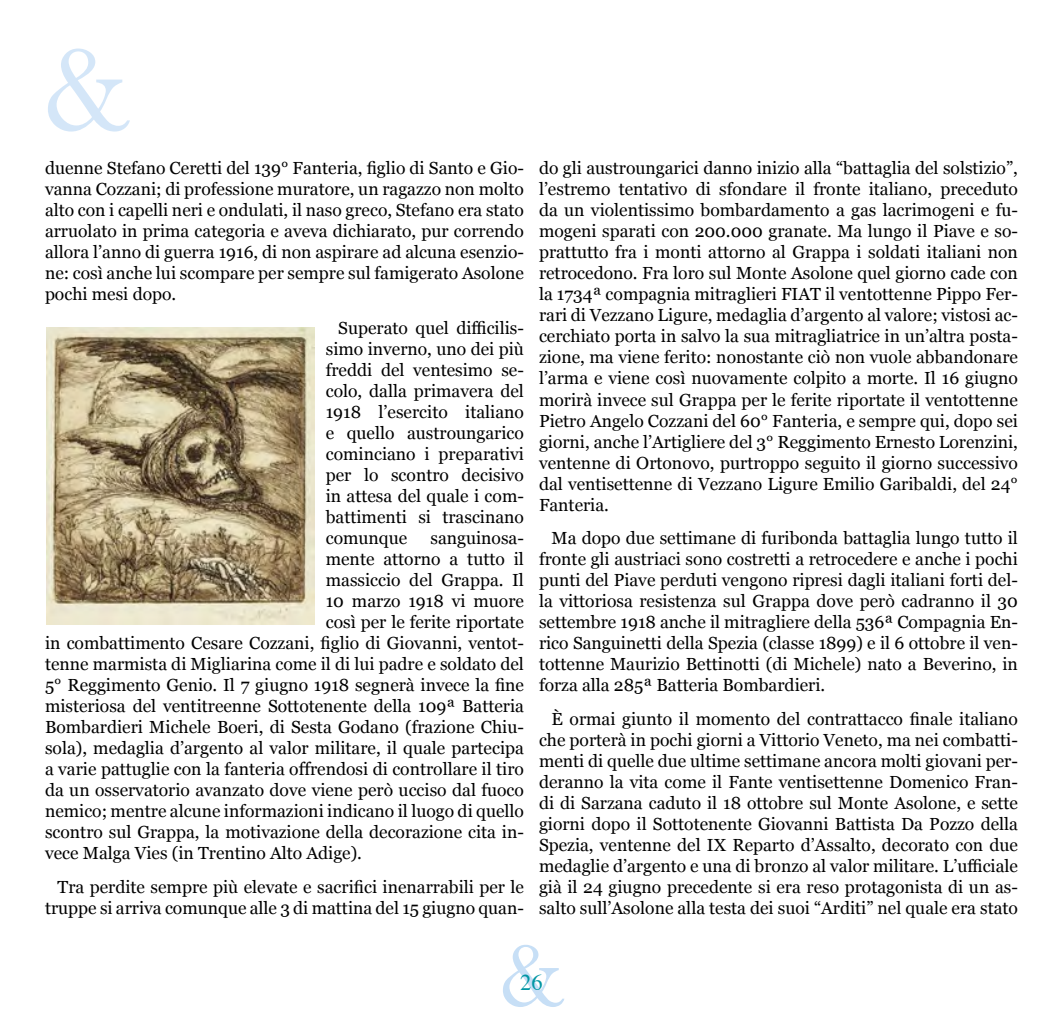
<style>
.page{position:relative;width:1063px;height:1028px;background:#fff}
.page>*{position:absolute;margin:0;border:0;box-sizing:border-box;transform-origin:0 0}
.t1{font:125px "Baskerville";color:#006fd7}
.t2{font:93.75px "Baskerville";color:#006fd7}
.t3{font:22.5px "Times";color:#0096a4}
.t4{font:17.5px/21px "Georgia";color:#000;text-align:justify}
</style>
<div class="page">
<img style="left:46px;top:327px;width:269px;height:298px">
<h1 class="t1" style="left:42px;top:15px;width:89px">&amp;</h1>
<p class="t4" style="left:45px;top:157px;width:480px">duenne Stefano Ceretti del 139° Fanteria, figlio di Santo e Gio&shy;vanna Cozzani; di professione muratore, un ragazzo non molto alto con i capelli neri e ondulati, il naso greco, Stefano era stato arruolato in prima categoria e aveva dichiarato, pur correndo allora l’anno di guerra 1916, di non aspirare ad alcuna esenzio&shy;ne: così anche lui scompare per sempre sul famigerato Asolone pochi mesi dopo.</p>
<p class="t4" style="left:326px;top:317px;width:200px;text-indent:12px">Superato quel difficilis&shy;simo inverno, uno dei più freddi del ventesimo se&shy;colo, dalla primavera del 1918 l’esercito italiano e quello austroungarico cominciano i preparativi per lo scontro decisivo in attesa del quale i com&shy;battimenti si trascinano comunque</p>
<p class="t4" style="left:430px;top:527px;width:95px">sanguinosa-</p>
<p class="t4" style="left:326px;top:548px;width:200px">mente attorno a tutto il</p>
<p class="t4" style="left:326px;top:569px;width:200px">massiccio del Grappa. Il</p>
<p class="t4" style="left:326px;top:590px;width:200px">10 marzo 1918 vi muore</p>
<p class="t4" style="left:326px;top:611px;width:200px">così per le ferite riportate</p>
<p class="t4" style="left:45px;top:632px;width:480px">in combattimento Cesare Cozzani, figlio di Giovanni, ventot-</p>
<p class="t4" style="left:45px;top:653px;width:480px">tenne marmista di Migliarina come il di lui padre e soldato del</p>
<p class="t4" style="left:45px;top:674px;width:480px">5° Reggimento Genio. Il 7 giugno 1918 segnerà invece la fine</p>
<p class="t4" style="left:45px;top:695px;width:480px">misteriosa del ventitreenne Sottotenente della 109ª Batteria</p>
<p class="t4" style="left:45px;top:716px;width:481px">Bombardieri Michele Boeri, di Sesta Godano (frazione Chiu-</p>
<p class="t4" style="left:45px;top:737px;width:480px">sola), medaglia d’argento al valor militare, il quale partecipa</p>
<p class="t4" style="left:45px;top:758px;width:480px">a varie pattuglie con la fanteria offrendosi di controllare il tiro</p>
<p class="t4" style="left:45px;top:779px;width:480px">da un osservatorio avanzato dove viene però ucciso dal fuoco</p>
<p class="t4" style="left:45px;top:800px;width:480px">nemico; mentre alcune informazioni indicano il luogo di quello</p>
<p class="t4" style="left:45px;top:821px;width:480px">scontro sul Grappa, la motivazione della decorazione cita in-</p>
<p class="t4" style="left:45px;top:842px;width:318px">vece Malga Vies (in Trentino Alto Adige).</p>
<p class="t4" style="left:45px;top:875px;width:480px;text-align:right">Tra perdite sempre più elevate e sacrifici inenarrabili per le truppe si arriva comunque alle 3 di mattina del 15 giugno quan-</p>
<p class="t4" style="left:539px;top:157px;width:481px">do gli austroungarici danno inizio alla “battaglia del solstizio”, l’estremo tentativo di sfondare il fronte italiano, preceduto da un violentissimo bombardamento a gas lacrimogeni e fu&shy;mogeni sparati con 200.000 granate. Ma lungo il Piave e so&shy;prattutto fra i monti attorno al Grappa i soldati italiani non retrocedono. Fra loro sul Monte Asolone quel giorno cade con la 1734ª compagnia mitraglieri FIAT il ventottenne Pippo Fer&shy;rari di Vezzano Ligure, medaglia d’argento al valore; vistosi ac&shy;cerchiato porta in salvo la sua mitragliatrice in un’altra posta&shy;zione, ma viene ferito: nonostante ciò non vuole abbandonare l’arma e viene così nuovamente colpito a morte. Il 16 giugno morirà invece sul Grappa per le ferite riportate il ventottenne Pietro Angelo Cozzani del 60° Fanteria, e sempre qui, dopo sei giorni, anche l’Artigliere del 3° Reggimento Ernesto Lorenzini, ventenne di Ortonovo, purtroppo seguito il giorno successivo dal ventisettenne di Vezzano Ligure Emilio Garibaldi, del 24° Fanteria.</p>
<p class="t4" style="left:539px;top:527px;width:480px;text-indent:12px">Ma dopo due settimane di furibonda battaglia lungo tutto il fronte gli austriaci sono costretti a retrocedere e anche i pochi punti del Piave perduti vengono ripresi dagli italiani forti del&shy;la vittoriosa resistenza sul Grappa dove però cadranno il 30 settembre 1918 anche il mitragliere della 536ª Compagnia En&shy;rico Sanguinetti della Spezia (classe 1899) e il 6 ottobre il ven&shy;tottenne Maurizio Bettinotti (di Michele) nato a Beverino, in forza alla 285ª Batteria Bombardieri.</p>
<p class="t4" style="left:539px;top:707px;width:481px;text-indent:12px">È ormai giunto il momento del contrattacco finale italiano che porterà in pochi giorni a Vittorio Veneto, ma nei combatti&shy;menti di quelle due ultime settimane ancora molti giovani per&shy;deranno la vita come il Fante ventisettenne Domenico Fran&shy;di di Sarzana caduto il 18 ottobre sul Monte Asolone, e sette giorni dopo il Sottotenente Giovanni Battista Da Pozzo della Spezia, ventenne del IX Reparto d’Assalto, decorato con due medaglie d’argento e una di bronzo al valor militare. L’ufficiale già il 24 giugno precedente si era reso protagonista di un as&shy;salto sull’Asolone alla testa dei suoi “Arditi” nel quale era stato</p>
<h2 class="t2" style="left:499px;top:920px;width:67px">&amp;</h2>
<p class="t3" style="left:520px;top:961px;width:24px">26</p>
</div>
